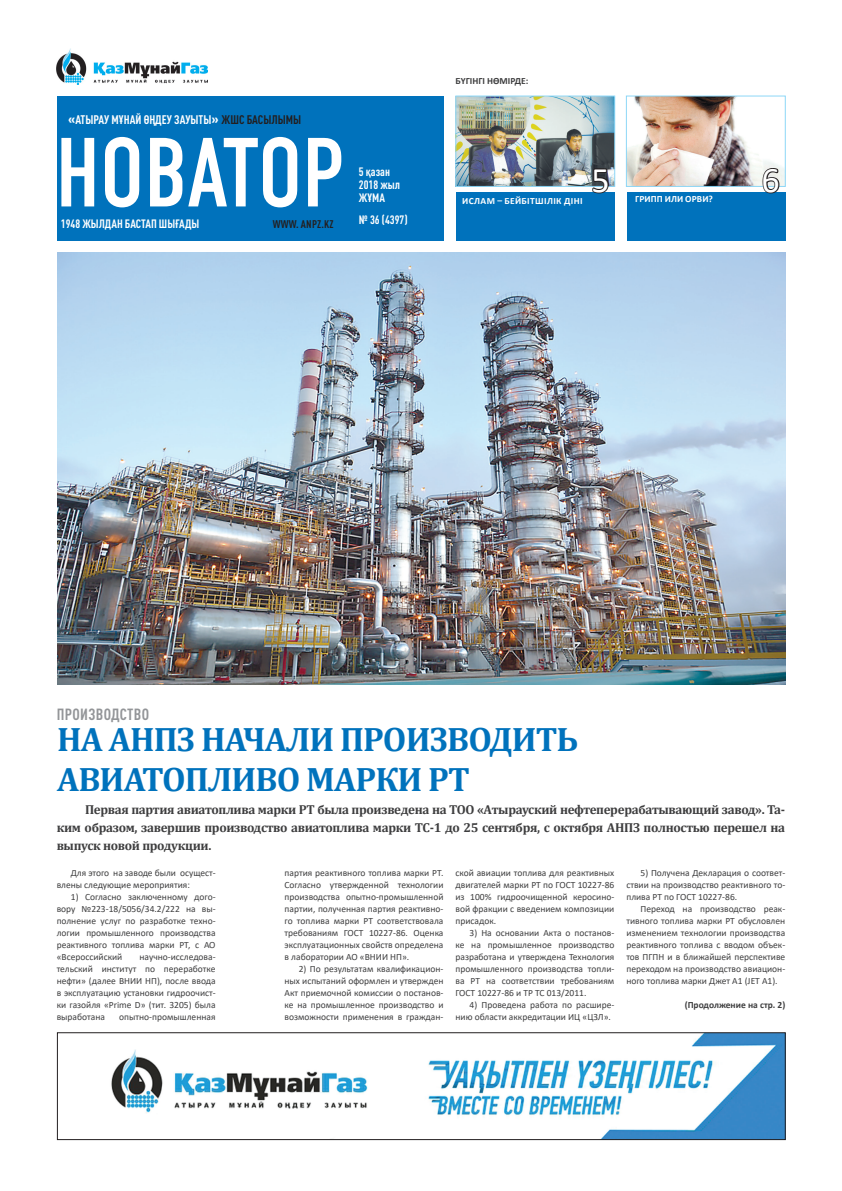
<style>
.page{position:relative;width:842px;height:1191px;background:#fff}
.page>*{position:absolute;margin:0;border:0;box-sizing:border-box;transform-origin:0 0}
.t1{font:36px "Calibri";color:#fff}
.t2{font:700 34px/40.1px "Cambria";letter-spacing:-.025em;color:#0072bc}
.t3{font:700 condensed 16px "DIN Pro";letter-spacing:.02em;color:#939598}
.t4{font:700 13px/18px "Cambria";letter-spacing:-.025em;color:#3e3e3f;text-align:justify}
.t5{font:700 condensed 12.3px "DIN Pro";color:#fff}
.t6{font:700 condensed 12px/13px "DIN Pro";color:#fff}
.t7{font:700 condensed 11px "DIN Pro";letter-spacing:.02em;color:#231f20}
.t8{font:9.5px/12px "Calibri";color:#3e3e3f;text-align:justify}
.t9{font:700 9.5px "Calibri";color:#3e3e3f}
.t10{font:700 9.5px "Calibri";letter-spacing:.04em;color:#fff}
.t11{font:700 9.5px "Calibri";letter-spacing:.015em;color:#fff}
.s1{font-family:"DS Free Set";font-stretch:normal}
.s2{color:#231f20}
</style>
<div class="page">
<div style="left:627px;top:192px;width:159px;height:48px;background:#0072bc"></div>
<img style="left:628px;top:98px;width:156px;height:87px">
<div style="left:626px;top:96px;width:160px;height:91px;border:1px solid #8dd7f7"></div>
<img style="left:457px;top:98px;width:156px;height:87px">
<div style="left:455px;top:96px;width:160px;height:91px;border:1px solid #8dd7f7"></div>
<div style="left:57px;top:96px;width:386px;height:144px;background:#0072bc"></div>
<div style="left:456px;top:192px;width:159px;height:48px;background:#0072bc"></div>
<svg style="left:61px;top:137px;width:280px;height:70px"></svg>
<svg style="left:761px;top:167px;width:20px;height:27px"></svg>
<svg style="left:591px;top:167px;width:19px;height:27px"></svg>
<img style="left:57px;top:48px;width:150px;height:36px">
<img style="left:111px;top:1034px;width:673px;height:104px">
<div style="left:57px;top:1032px;width:729px;height:108px;border:1px solid #231f20"></div>
<img style="left:57px;top:252px;width:729px;height:432px">
<p class="t5" style="left:68px;top:110px;width:235px"><span class="s1">«</span>АТЫРАУ МҰНАЙ ӨҢДЕУ ЗАУЫТЫ<span class="s1">»</span> <span class="s2">ЖШС БАСЫЛЫМЫ</span></p>
<p class="t6" style="left:61px;top:216px;width:140px">1948 ЖЫЛДАН БАСТАП ШЫҒАДЫ</p>
<p class="t7" style="left:273px;top:216px;width:62px">WWW. ANPZ.KZ</p>
<p class="t6" style="left:359px;top:165px;width:43px">5 ҚАЗАН<br>2018 ЖЫЛ<br>ЖҰМА</p>
<p class="t6" style="left:359px;top:212px;width:50px">№ 36 (4397)</p>
<p class="t9" style="left:455px;top:74px;width:74px">БҮГІНГІ НӨМІРДЕ:</p>
<h1 class="t1" style="left:591px;top:155px;width:20px">5</h1>
<h1 class="t1" style="left:762px;top:155px;width:20px">6</h1>
<p class="t10" style="left:462px;top:194px;width:108px">Ислам – бейбітшілік діні</p>
<p class="t11" style="left:635px;top:192px;width:79px">Гри пп или ОРВИ?</p>
<h3 class="t3" style="left:57px;top:702px;width:94px">ПРОИЗВОДСТВО</h3>
<h2 class="t2" style="left:57px;top:718px;width:523px">На АНПЗ начали производить авиатопливо марки РТ</h2>
<h3 class="t4" style="left:57px;top:800px;width:730px;text-indent:420px">«Атырауский нефтеперерабатывающий завод». Та&shy;ким образом, завершив производство авиатоплива марки ТС-1 до 25 сентября, с октября АНПЗ полностью перешел на выпуск новой продукции.</h3>
<h3 class="t4" style="left:85px;top:800px;width:374px">Первая партия авиатоплива марки РТ была произведена на ТОО</h3>
<p class="t8" style="left:57px;top:867px;width:160px;text-indent:14px">Для этого на заводе были осущест&shy;влены следующие мероприятия:</p>
<p class="t8" style="left:57px;top:891px;width:160px;text-indent:14px">1) Согласно заключенному дого&shy;вору №223-18/5056/34.2/222 на вы&shy;полнение услуг по разработке техно&shy;логии промышленного производства реактивного топлива марки РТ, с АО «Всероссийский</p>
<p class="t8" style="left:57px;top:951px;width:160px;text-indent:83px">научно-исследова&shy;тельский институт по переработке нефти» (далее ВНИИ НП), после ввода в эксплуатацию установки гидроочист&shy;ки газойля «Prime D» (тит. 3205) была выработана</p>
<p class="t8" style="left:119px;top:1011px;width:98px">опытно-промышленная</p>
<p class="t8" style="left:285px;top:867px;width:160px">партия реактивного топлива марки РТ.<br>Согласно утвержденной технологии производства опытно-промышленной партии, полученная партия реактивно&shy;го топлива марки РТ соответствовала требованиям ГОСТ 10227-86. Оценка эксплуатационных свойств определена в лаборатории АО «ВНИИ НП».</p>
<p class="t8" style="left:285px;top:963px;width:160px;text-indent:14px">2) По результатам квалификацион&shy;ных испытаний оформлен и утвержден Акт приемочной комиссии о постанов&shy;ке на промышленное производство и возможности применения в граждан-</p>
<p class="t8" style="left:455px;top:867px;width:160px">ской авиации топлива для реактивных двигателей марки РТ по ГОСТ 10227-86 из 100% гидроочищенной керосино&shy;вой фракции с введением композиции присадок.</p>
<p class="t8" style="left:455px;top:927px;width:160px;text-indent:14px">3) На основании Акта о постанов&shy;ке на промышленное производство разработана и утверждена Технология промышленного производства топли&shy;ва РТ на соответствии требованиям ГОСТ 10227-86 и ТР ТС 013/2011.</p>
<p class="t8" style="left:455px;top:999px;width:160px;text-indent:14px">4) Проведена работа по расшире&shy;нию области аккредитации ИЦ «ЦЗЛ».</p>
<p class="t8" style="left:626px;top:867px;width:160px;text-indent:14px">5) Получена Декларация о соответ&shy;ствии на производство реактивного то&shy;плива РТ по ГОСТ 10227-86.</p>
<p class="t8" style="left:626px;top:903px;width:160px;text-indent:14px">Переход на производство реак&shy;тивного топлива марки РТ обусловлен изменением технологии производства реактивного топлива с вводом объек&shy;тов ПГПН и в ближайшей перспективе переходом на производство авиацион&shy;ного топлива марки Джет А1 (JET A1).</p>
<p class="t9" style="left:685px;top:998px;width:102px">(Продолжение на стр. 2)</p>
</div>
